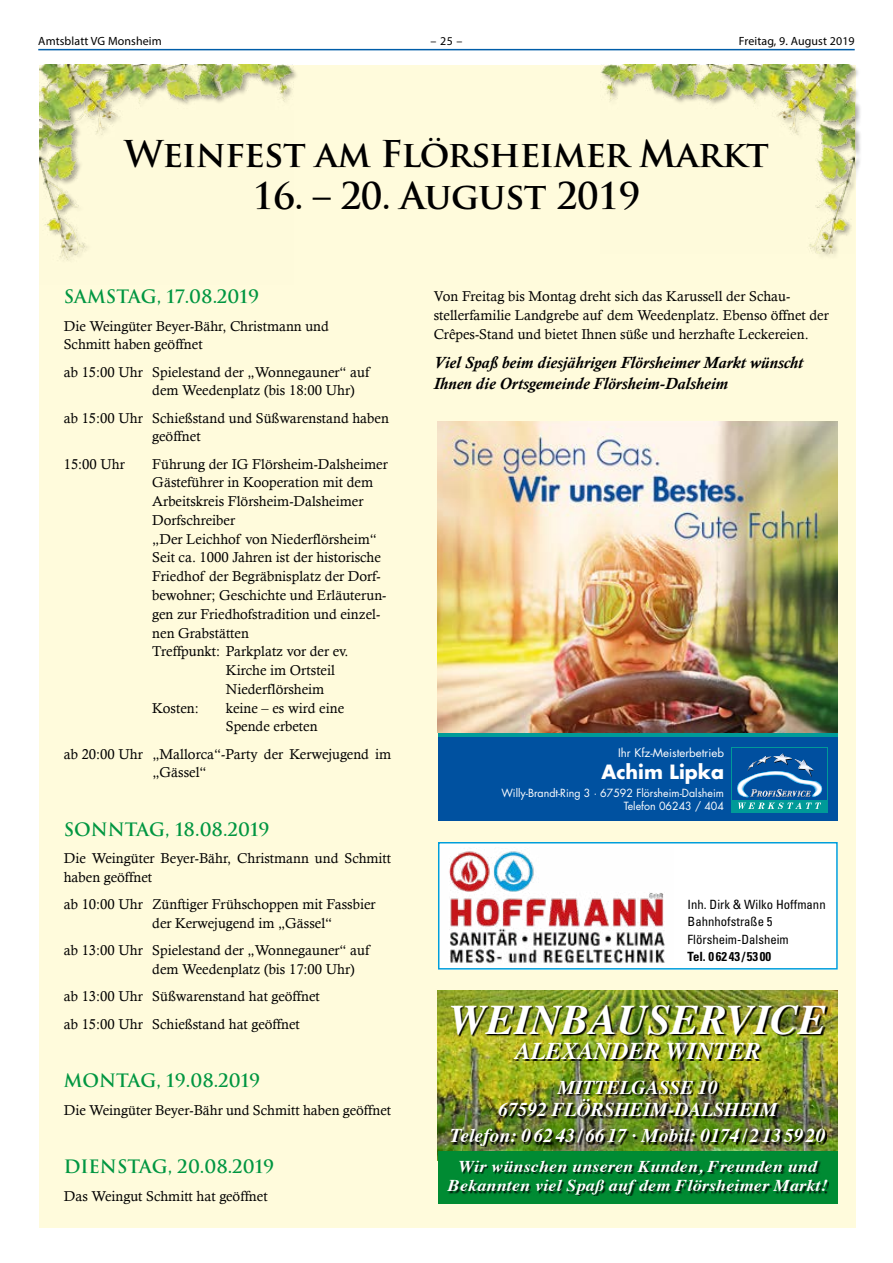
<style>
.page{position:relative;width:893px;height:1263px;background:#fff}
.page>*{position:absolute;margin:0;border:0;box-sizing:border-box;transform-origin:0 0}
.t1{font:italic 700 42px "Times";color:#fff}
.t2{font:700 36px "Trajan Pro";letter-spacing:-.02em;color:#000}
.t3{font:italic 700 24px "Times";color:#fff}
.t4{font:italic 700 19.5px/22.5px "Times";color:#fff;text-align:center}
.t5{font:700 19.2px "Futura Std";color:#fff}
.t6{font:700 18px "Trajan";color:#009641}
.t7{font:italic 700 16.5px/21px "Calisto";color:#000}
.t8{font:italic 700 16.5px/19.5px "Times";letter-spacing:.01em;color:#fff;text-align:center;scale:1.09 1}
.t9{font:14.25px/18.8px "Calisto";color:#000}
.t10{font:condensed 12.75px/17.5px "Univers";color:#000}
.t11{font:700 condensed 12.75px "Univers";color:#000}
.t12{font:12px "Myriad Pro";letter-spacing:.01em;color:#000}
.t13{font:11.55px "Futura Std";color:#fff}
.t14{font:10.95px/13.2px "Futura Std";color:#fff;text-align:right}
</style>
<div class="page">
<hr style="left:38px;top:49px;width:817px;height:1px;background:#005da9">
<div style="left:39px;top:65px;width:816px;height:1162px;background:#fffbdc"></div>
<div style="left:600px;top:64px;width:261px;height:197px;background:#000;opacity:.3"></div>
<img style="left:600px;top:65px;width:255px;height:189px">
<div style="left:39px;top:64px;width:260px;height:201px;background:#fefadb"></div>
<img style="left:39px;top:65px;width:255px;height:195px">
<img style="left:438px;top:991px;width:400px;height:160px">
<div style="left:438px;top:1151px;width:400px;height:52px;background:#008b33"></div>
<div style="left:449px;top:1161px;width:380px;height:35px;background:#000;opacity:.75"></div>
<img style="left:452px;top:1081px;width:374px;height:66px">
<img style="left:453px;top:1006px;width:375px;height:55px">
<div style="left:438px;top:842px;width:400px;height:127px;background:#fff"></div>
<div style="left:438px;top:842px;width:400px;height:127px;border:2px solid #009edb"></div>
<img style="left:440px;top:847px;width:225px;height:118px">
<div style="left:438px;top:737px;width:400px;height:84px;background:#0051a0"></div>
<div style="left:438px;top:732px;width:400px;height:5px;background:#009b99"></div>
<div style="left:731px;top:747px;width:97px;height:65px;background:linear-gradient(to right,#009a98,#009a98)"></div>
<div style="left:733px;top:749px;width:94px;height:51px;background:#004f9f"></div>
<svg style="left:736px;top:753px;width:87px;height:56px"></svg>
<img style="left:438px;top:421px;width:400px;height:311px">
<p class="t12" style="left:38px;top:34px;width:125px">Amtsblatt VG Monsheim</p>
<p class="t12" style="left:431px;top:34px;width:33px">– 25 –</p>
<p class="t12" style="left:739px;top:34px;width:117px">Freitag, 9. August 2019</p>
<h2 class="t2" style="left:124px;top:132px;width:646px">Weinfest am Flörsheimer Markt</h2>
<h2 class="t2" style="left:253px;top:174px;width:389px">16. – 20. August 2019</h2>
<p class="t6" style="left:64px;top:286px;width:197px">SAMSTAG, 17.08.2019</p>
<p class="t9" style="left:64px;top:316px;width:267px">Die Weingüter Beyer-Bähr, Christmann und<br>Schmitt haben geöffnet</p>
<p class="t9" style="left:152px;top:362px;width:219px;text-indent:-89px">ab 15:00 Uhr Spielestand der „Wonnegauner“ auf dem Weedenplatz (bis 18:00 Uhr)</p>
<p class="t9" style="left:152px;top:408px;width:238px;text-indent:-89px">ab 15:00 Uhr Schießstand und Süßwarenstand haben geöffnet</p>
<p class="t9" style="left:64px;top:454px;width:63px">15:00 Uhr</p>
<p class="t9" style="left:152px;top:454px;width:237px">Führung der IG Flörsheim-Dalsheimer</p>
<p class="t9" style="left:152px;top:473px;width:222px">Gästeführer in Kooperation mit dem</p>
<p class="t9" style="left:152px;top:492px;width:213px">Arbeitskreis Flörsheim-Dalsheimer</p>
<p class="t9" style="left:152px;top:511px;width:84px">Dorfschreiber</p>
<p class="t9" style="left:152px;top:529px;width:226px">„Der Leichhof von Niederflörsheim“</p>
<p class="t9" style="left:152px;top:548px;width:230px">Seit ca. 1000 Jahren ist der historische</p>
<p class="t9" style="left:152px;top:567px;width:230px">Friedhof der Begräbnisplatz der Dorf-</p>
<p class="t9" style="left:152px;top:586px;width:236px">bewohner; Geschichte und Erläuterun-</p>
<p class="t9" style="left:152px;top:604px;width:229px">gen zur Friedhofstradition und einzel-</p>
<p class="t9" style="left:152px;top:623px;width:98px">nen Grabstätten</p>
<p class="t9" style="left:152px;top:642px;width:198px">Treffpunkt: Parkplatz vor der ev.</p>
<p class="t9" style="left:226px;top:661px;width:111px">Kirche im Ortsteil</p>
<p class="t9" style="left:226px;top:679px;width:100px">Niederflörsheim</p>
<p class="t9" style="left:152px;top:698px;width:48px">Kosten:</p>
<p class="t9" style="left:226px;top:698px;width:120px">keine – es wird eine<br>Spende erbeten</p>
<p class="t9" style="left:152px;top:744px;width:240px;text-indent:-89px">ab 20:00 Uhr „Mallorca“-Party der Kerwejugend im „Gässel“</p>
<p class="t6" style="left:64px;top:818px;width:207px">SONNTAG, 18.08.2019</p>
<p class="t9" style="left:64px;top:849px;width:329px">Die Weingüter Beyer-Bähr, Christmann und Schmitt haben geöffnet</p>
<p class="t9" style="left:152px;top:895px;width:225px;text-indent:-89px">ab 10:00 Uhr Zünftiger Frühschoppen mit Fassbier der Kerwejugend im „Gässel“</p>
<p class="t9" style="left:152px;top:941px;width:219px;text-indent:-89px">ab 13:00 Uhr Spielestand der „Wonnegauner“ auf dem Weedenplatz (bis 17:00 Uhr)</p>
<p class="t9" style="left:64px;top:983px;width:258px;line-height:27.3px">ab 13:00 Uhr Süßwarenstand hat geöffnet ab 15:00 Uhr Schießstand hat geöffnet</p>
<p class="t6" style="left:64px;top:1069px;width:198px">MONTAG, 19.08.2019</p>
<p class="t9" style="left:64px;top:1100px;width:329px">Die Weingüter Beyer-Bähr und Schmitt haben geöffnet</p>
<p class="t6" style="left:64px;top:1155px;width:212px">DIENSTAG, 20.08.2019</p>
<p class="t9" style="left:64px;top:1186px;width:205px">Das Weingut Schmitt hat geöffnet</p>
<p class="t9" style="left:434px;top:287px;width:397px">Von Freitag bis Montag dreht sich das Karussell der Schau&shy;stellerfamilie Landgrebe auf dem Weedenplatz. Ebenso öffnet der<br>Crêpes-Stand und bietet Ihnen süße und herzhafte Leckereien.</p>
<p class="t7" style="left:434px;top:352px;width:371px">Viel Spaß beim diesjährigen Flörsheimer Markt wünscht<br>Ihnen die Ortsgemeinde Flörsheim-Dalsheim</p>
<p class="t13" style="left:618px;top:745px;width:107px">Ihr Kfz-Meisterbetrieb</p>
<p class="t14" style="left:501px;top:786px;width:224px">Willy-Brandt-Ring 3 · 67592 Flörsheim-Dalsheim<br>Telefon 06243 / 404</p>
<h3 class="t5" style="left:601px;top:759px;width:124px">Achim Lipka</h3>
<p class="t10" style="left:688px;top:895px;width:140px">Inh. Dirk &amp; Wilko Hoffmann<br>Bahnhofstraße 5<br>Flörsheim-Dalsheim</p>
<p class="t11" style="left:688px;top:949px;width:85px">Tel. 0 62 43 / 53 00</p>
<h1 class="t1" style="left:449px;top:980px;width:379px">WEINBAUSERVICE</h1>
<h3 class="t3" style="left:515px;top:1028px;width:247px">ALEXANDER WINTER</h3>
<h3 class="t4" style="left:498px;top:1074px;width:281px">MITTELGASSE 10<br>67592 FLÖRSHEIM-DALSHEIM</h3>
<h3 class="t4" style="left:450px;top:1122px;width:377px">Telefon: 0 62 43 / 66 17 · Mobil: 0174 / 2 13 59 20</h3>
<p class="t8" style="left:448px;top:1155px;width:350px">Wir wünschen unseren Kunden, Freunden und<br>Bekannten viel Spaß auf dem Flörsheimer Markt!</p>
</div>
